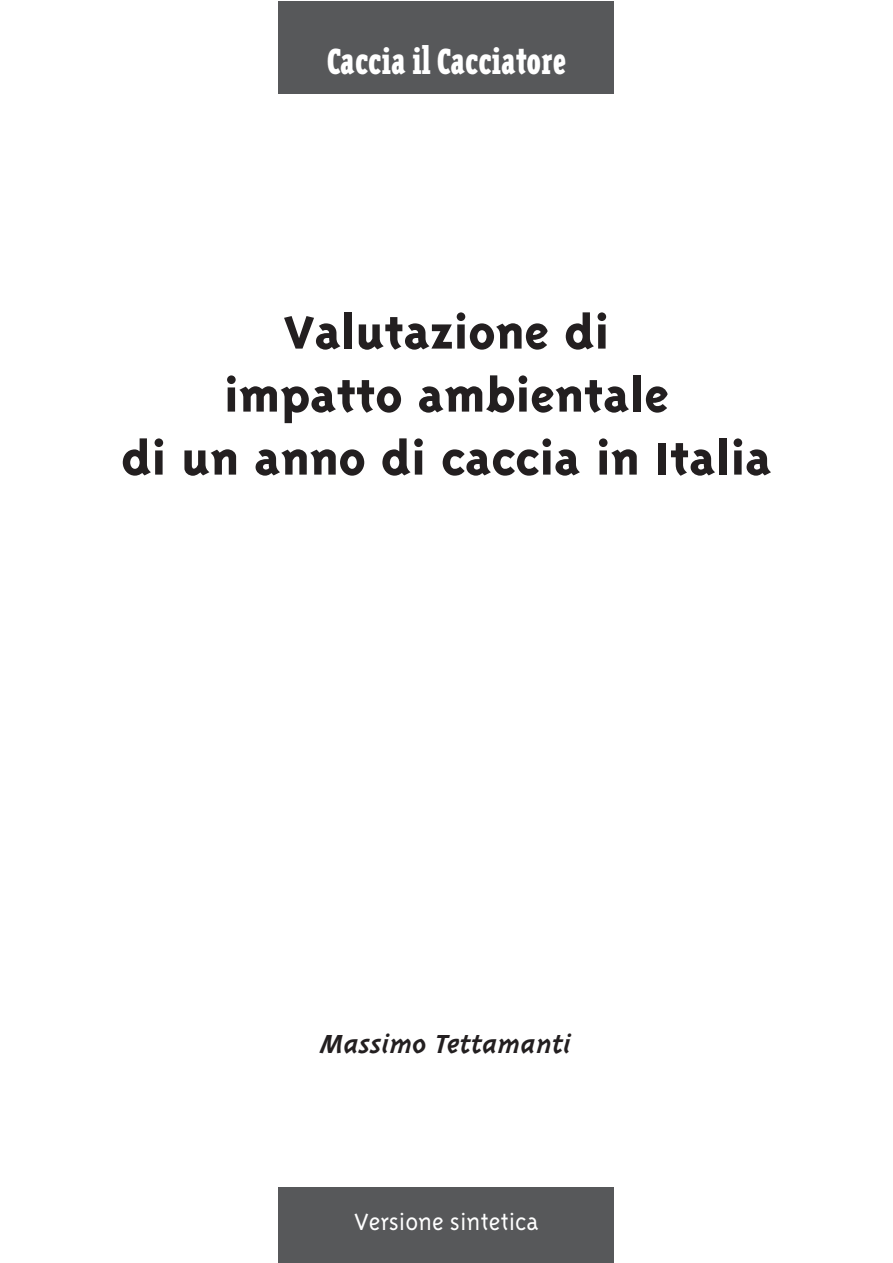
<style>
.page{position:relative;width:893px;height:1263px;background:#fff}
.page>*{position:absolute;margin:0;border:0;box-sizing:border-box;transform-origin:0 0}
.t1{font:800 52.5px/63px "Triplex";color:#231f20;text-align:center}
.t2{font:900 42px "Triplex Cond Serif";color:#fff}
.t3{font:italic 700 30px "Triplex";color:#231f20}
.t4{font:300 27px "Triplex";color:#fff}
</style>
<div class="page">
<div style="left:279px;top:1px;width:335px;height:93px;background:#57585a"></div>
<div style="left:279px;top:1187px;width:335px;height:76px;background:#57585a"></div>
<p class="t2" style="left:327px;top:35px;width:241px">Caccia il Cacciatore</p>
<p class="t1" style="left:121px;top:299px;width:652px">Valutazione di<br>impatto ambientale<br>di un anno di caccia in Italia</p>
<p class="t3" style="left:321px;top:1025px;width:253px">Massimo Tettamanti</p>
<p class="t4" style="left:354px;top:1204px;width:186px">Versione sintetica</p>
</div>
